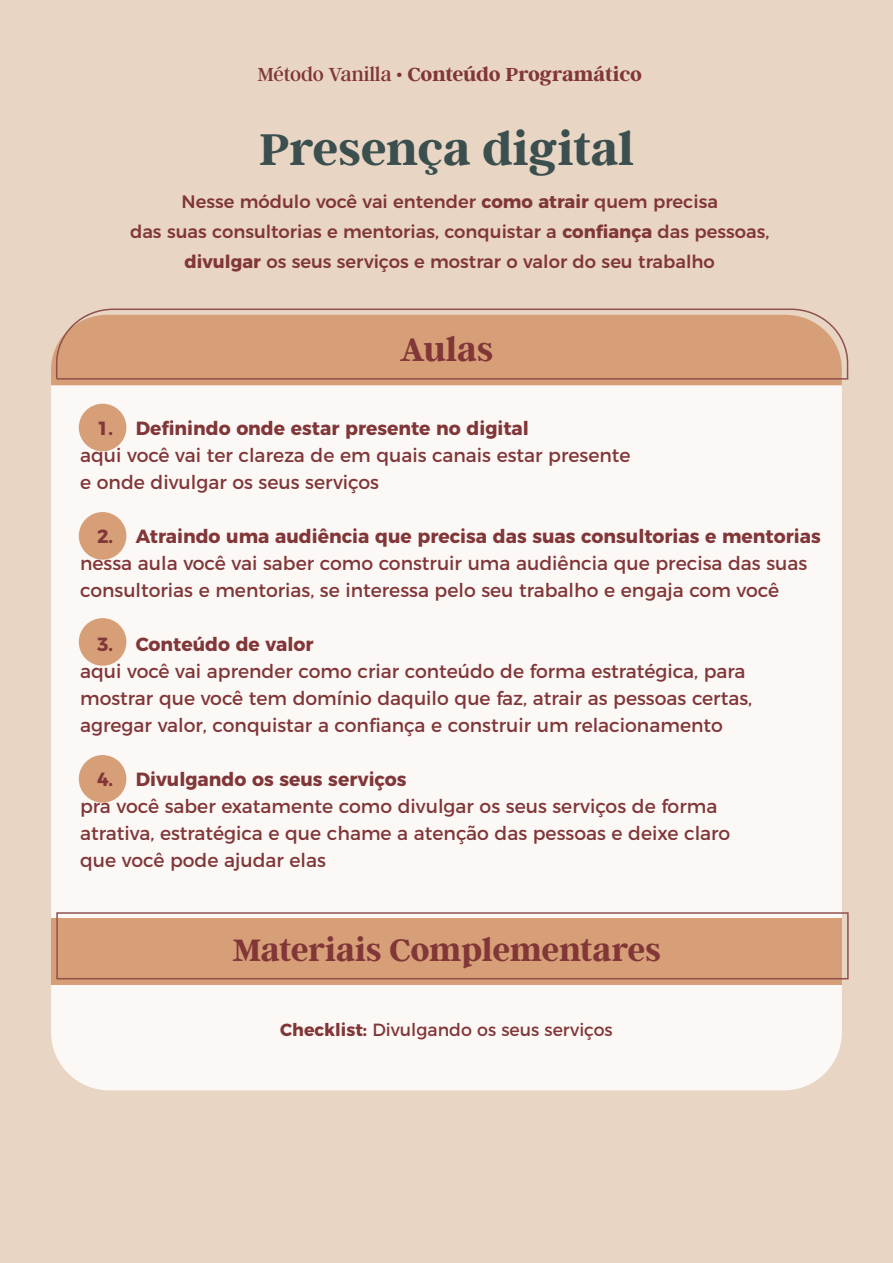
<style>
.page{position:relative;width:893px;height:1263px;background:#e8d5c4}
.page>*{position:absolute;margin:0;border:0;box-sizing:border-box;transform-origin:0 0}
.t1{font:700 49.5px "Argent CF";color:#3b4f4e}
.t2{font:700 36px "Argent CF";letter-spacing:-.005em;color:#813638}
.t3{font:700 34.5px "Argent CF";color:#813638}
.t4{font:700 21px "Argent CF";letter-spacing:-.01em;color:#813638}
.t5{font:19.05px/27px "Montserrat";color:#813638}
.t6{font:700 19.05px "Montserrat";color:#813638}
.t7{font:500 18px/30px "Montserrat";color:#813638;text-align:center}
.t8{font:17.55px "Montserrat";color:#813638}
.s1{font-weight:400}
.s2{font-weight:700}
</style>
<div class="page">
<div style="left:51px;top:316px;width:791px;height:774px;background:#fbf8f5;border-radius:58px"></div>
<div style="left:51px;top:350px;width:791px;height:35px;background:#d79f77"></div>
<div style="left:79px;top:404px;width:47px;height:47px;background:#d79f77;border-radius:50%"></div>
<div style="left:79px;top:512px;width:47px;height:48px;background:#d79f77;border-radius:50%"></div>
<div style="left:79px;top:618px;width:47px;height:48px;background:#d79f77;border-radius:50%"></div>
<div style="left:79px;top:755px;width:47px;height:48px;background:#d79f77;border-radius:50%"></div>
<div style="left:51px;top:918px;width:791px;height:67px;background:#d79f77"></div>
<svg style="left:55px;top:308px;width:794px;height:72px;background:#d7a27d"></svg>
<hr style="left:57px;top:378px;width:791px;height:2px;background:#90504e">
<div style="left:56px;top:912px;width:793px;height:67px;border:2px solid #90504e"></div>
<p class="t4" style="left:257px;top:63px;width:386px"><span class="s1">Método Vanilla •</span> Conteúdo Programático</p>
<h1 class="t1" style="left:259px;top:123px;width:376px">Presença digital</h1>
<p class="t7" style="left:130px;top:185px;width:641px">Nesse módulo você vai entender <span class="s2">como atrair</span> quem precisa<br>das suas consultorias e mentorias, conquistar a <span class="s2">confiança</span> das pessoas, <span class="s2">divulgar</span> os seus serviços e mostrar o valor do seu trabalho</p>
<h2 class="t2" style="left:400px;top:330px;width:95px">Aulas</h2>
<p class="t6" style="left:97px;top:413px;width:433px">1. Definindo onde estar presente no digital</p>
<p class="t5" style="left:80px;top:440px;width:552px">aqui você vai ter clareza de em quais canais estar presente e onde divulgar os seus serviços</p>
<p class="t6" style="left:97px;top:521px;width:725px">2. Atraindo uma audiência que precisa das suas consultorias e mentorias</p>
<p class="t5" style="left:80px;top:548px;width:729px">nessa aula você vai saber como construir uma audiência que precisa das suas consultorias e mentorias, se interessa pelo seu trabalho e engaja com você</p>
<p class="t6" style="left:97px;top:629px;width:218px">3. Conteúdo de valor</p>
<p class="t5" style="left:80px;top:656px;width:674px">aqui você vai aprender como criar conteúdo de forma estratégica, para mostrar que você tem domínio daquilo que faz, atrair as pessoas certas, agregar valor, conquistar a confiança e construir um relacionamento</p>
<p class="t6" style="left:97px;top:764px;width:311px">4. Divulgando os seus serviços</p>
<p class="t5" style="left:80px;top:791px;width:652px">pra você saber exatamente como divulgar os seus serviços de forma atrativa, estratégica e que chame a atenção das pessoas e deixe claro que você pode ajudar elas</p>
<h3 class="t3" style="left:232px;top:931px;width:430px">Materiais Complementares</h3>
<p class="t8" style="left:280px;top:1016px;width:334px"><span class="s2">Checklist:</span> Divulgando os seus serviços</p>
</div>
